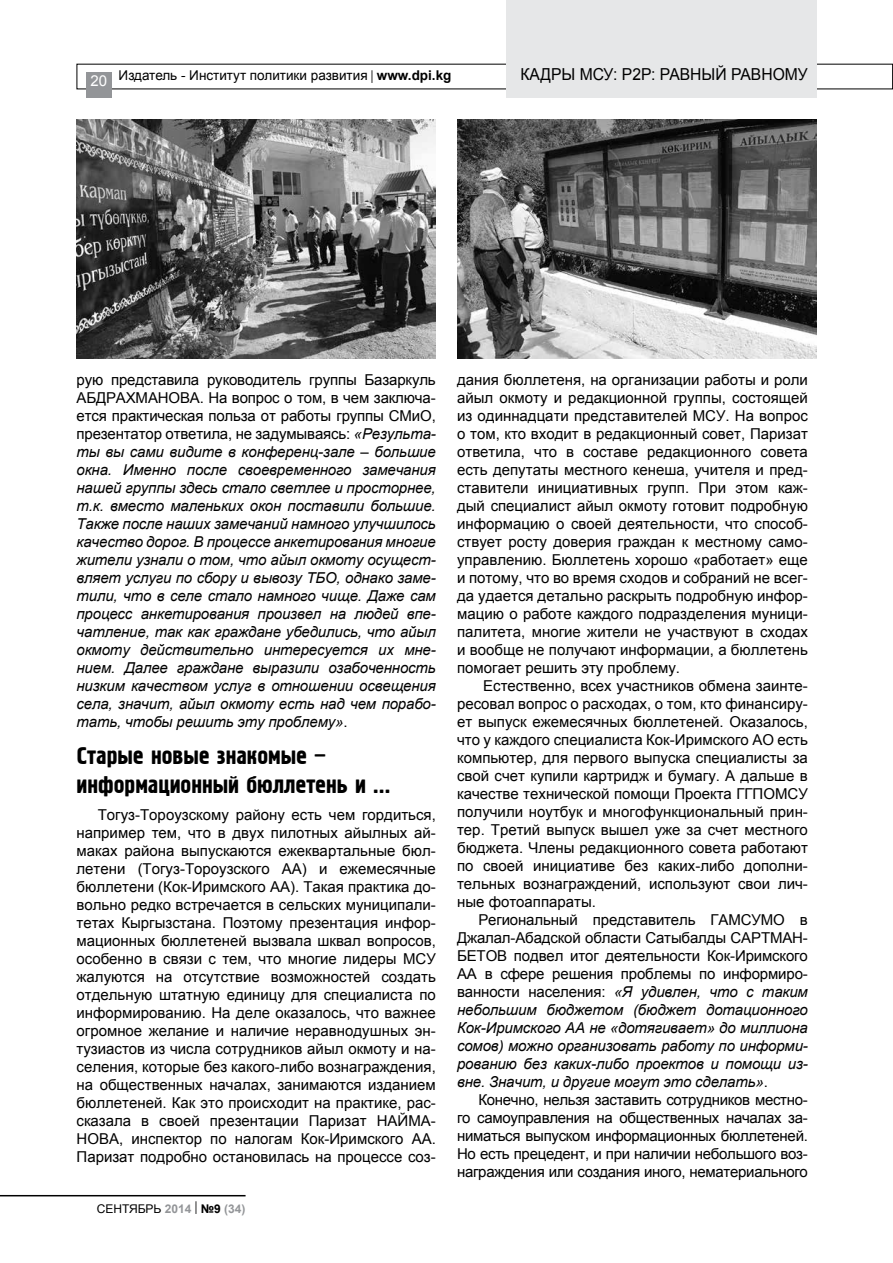
<style>
.page{position:relative;width:893px;height:1263px;background:#fff}
.page>*{position:absolute;margin:0;border:0;box-sizing:border-box;transform-origin:0 0}
.t1{font:24px/28.8px "Hermes";color:#000}
.t2{font:16.5px "Arial";color:#000;scale:.95 1}
.t3{font:15px/18px "Arial";color:#000;text-align:justify}
.t4{font:italic 15px/18px "Arial";letter-spacing:-.01em;color:#000;text-align:justify}
.t5{font:13.5px "Arial";color:#000}
.t6{font:12px "Arial";color:#000}
.s1{font-size:15px;color:#fff}
.s2{font-weight:700}
.s3{font-style:normal}
.s4{font-weight:700;color:#939598}
.s5{font-size:13.5px}
</style>
<div class="page">
<div style="left:86px;top:72px;width:26px;height:26px;background:#939598"></div>
<div style="left:506px;top:0;width:310px;height:98px;background:#e6e7e8"></div>
<hr style="left:0;top:1195px;width:246px;height:1px;background:#000">
<img style="left:457px;top:119px;width:359px;height:240px">
<img style="left:77px;top:119px;width:359px;height:240px">
<p class="t5" style="left:90px;top:67px;width:363px"><span class="s1">20</span> Издатель - Институт политики развития | <span class="s2">www.dpi.kg</span></p>
<p class="t2" style="left:520px;top:63px;width:304px">КАДРЫ МСУ: Р2Р: РАВНЫЙ РАВНОМУ</p>
<p class="t4" style="left:77px;top:371px;width:361px"><span class="s3">рую представила руководитель группы Базаркуль АБДРАХМАНОВА. На вопрос о том, в чем заключа&shy;ется практическая польза от работы группы СМиО, презентатор ответила, не задумываясь:</span> «Результа&shy;ты вы сами видите в конференц-зале – большие окна. Именно после своевременного замечания нашей группы здесь стало светлее и просторнее, т.к. вместо маленьких окон поставили большие.<br>Также после наших замечаний намного улучшилось качество дорог. В процессе анкетирования многие жители узнали о том, что айыл окмоту осущест&shy;вляет услуги по сбору и вывозу ТБО, однако заме&shy;тили, что в селе стало намного чище. Даже сам процесс анкетирования произвел на людей впе&shy;чатление, так как граждане убедились, что айыл окмоту действительно интересуется их мне&shy;нием. Далее граждане выразили озабоченность низким качеством услуг в отношении освещения села, значит, айыл окмоту есть над чем порабо&shy;тать, чтобы решить эту проблему»<span class="s3">.</span></p>
<h1 class="t1" style="left:77px;top:742px;width:315px">Старые новые знакомые – информационный бюллетень и …</h1>
<p class="t3" style="left:77px;top:806px;width:361px;text-indent:21px">Тогуз-Тороузскому району есть чем гордиться, например тем, что в двух пилотных айылных ай&shy;маках района выпускаются ежеквартальные бюл&shy;летени (Тогуз-Тороузского АА) и ежемесячные бюллетени (Кок-Иримского АА). Такая практика до&shy;вольно редко встречается в сельских муниципали&shy;тетах Кыргызстана. Поэтому презентация инфор&shy;мационных бюллетеней вызвала шквал вопросов, особенно в связи с тем, что многие лидеры МСУ жалуются на отсутствие возможностей создать отдельную штатную единицу для специалиста по информированию. На деле оказалось, что важнее огромное желание и наличие неравнодушных эн&shy;тузиастов из числа сотрудников айыл окмоту и на&shy;селения, которые без какого-либо вознаграждения, на общественных началах, занимаются изданием бюллетеней. Как это происходит на практике, рас&shy;сказала в своей презентации Паризат НАЙМА-НОВА, инспектор по налогам Кок-Иримского АА.<br>Паризат подробно остановилась на процессе соз-</p>
<p class="t6" style="left:97px;top:1200px;width:150px">СЕНТЯБРЬ <span class="s4">2014</span> <span class="s5">|</span> <span class="s2">№9</span> <span class="s4">(34)</span></p>
<p class="t3" style="left:457px;top:371px;width:352px">дания бюллетеня, на организации работы и роли айыл окмоту и редакционной группы, состоящей из одиннадцати представителей МСУ. На вопрос о том, кто входит в редакционный совет, Паризат ответила, что в составе редакционного совета есть депутаты местного кенеша, учителя и пред&shy;ставители инициативных групп. При этом каж&shy;дый специалист айыл окмоту готовит подробную информацию о своей деятельности, что способ&shy;ствует росту доверия граждан к местному само&shy;управлению. Бюллетень хорошо «работает» еще и потому, что во время сходов и собраний не всег&shy;да удается детально раскрыть подробную инфор&shy;мацию о работе каждого подразделения муници&shy;палитета, многие жители не участвуют в сходах и вообще не получают информации, а бюллетень помогает решить эту проблему.</p>
<p class="t3" style="left:457px;top:677px;width:352px;text-indent:26px">Естественно, всех участников обмена заинте&shy;ресовал вопрос о расходах, о том, кто финансиру&shy;ет выпуск ежемесячных бюллетеней. Оказалось, что у каждого специалиста Кок-Иримского АО есть компьютер, для первого выпуска специалисты за свой счет купили картридж и бумагу. А дальше в качестве технической помощи Проекта ГГПОМСУ получили ноутбук и многофункциональный прин&shy;тер. Третий выпуск вышел уже за счет местного бюджета. Члены редакционного совета работают по своей инициативе без каких-либо дополни&shy;тельных вознаграждений, используют свои лич&shy;ные фотоаппараты.</p>
<p class="t4" style="left:457px;top:911px;width:352px;text-indent:21px"><span class="s3">Региональный представитель ГАМСУМО в Джалал-Абадской области Сатыбалды САРТМАН-БЕТОВ подвел итог деятельности Кок-Иримского АА в сфере решения проблемы по информиро&shy;ванности населения:</span> «Я удивлен, что с таким небольшим бюджетом (бюджет дотационного Кок-Иримского АА не «дотягивает» до миллиона сомов) можно организовать работу по информи&shy;рованию без каких-либо проектов и помощи из&shy;вне. Значит, и другие могут это сделать»<span class="s3">.</span></p>
<p class="t3" style="left:457px;top:1091px;width:352px;text-indent:21px">Конечно, нельзя заставить сотрудников местно&shy;го самоуправления на общественных началах за&shy;ниматься выпуском информационных бюллетеней.<br>Но есть прецедент, и при наличии небольшого воз&shy;награждения или создания иного, нематериального</p>
</div>
